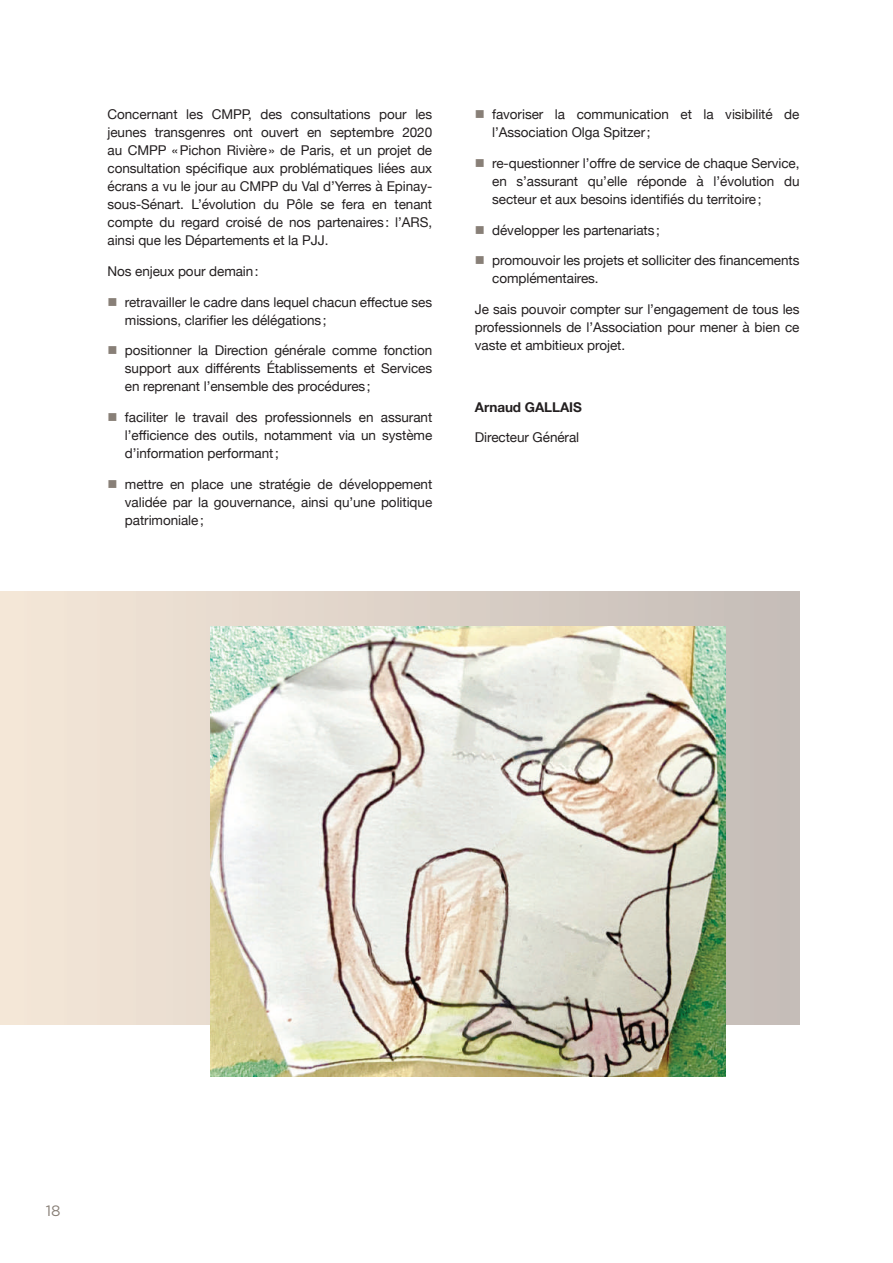
<style>
.page{position:relative;width:893px;height:1263px;background:#fff}
.page>*{position:absolute;margin:0;border:0;box-sizing:border-box;transform-origin:0 0}
.t1{font:15px "Gotham";color:#887f77}
.t2{font:13.5px/18px "Helvetica Neue";letter-spacing:-.005em;color:#231f20;text-align:justify}
.t3{font:700 13.5px "Helvetica Neue";letter-spacing:-.005em;color:#231f20}
.s1{color:#887f77}
</style>
<div class="page">
<div style="left:0;top:592px;width:799px;height:432px;background:linear-gradient(to right,#f5e8d9,#c6beb8)"></div>
<img style="left:210px;top:627px;width:515px;height:449px">
<p class="t2" style="left:108px;top:106px;width:326px">Concernant les CMPP, des consultations pour les jeunes transgenres ont ouvert en septembre 2020 au CMPP «Pichon Rivière» de Paris, et un projet de consultation spécifique aux problématiques liées aux écrans a vu le jour au CMPP du Val d’Yerres à Epinay&shy;sous-Sénart. L’évolution du Pôle se fera en tenant compte du regard croisé de nos partenaires: l’ARS, ainsi que les Départements et la PJJ.</p>
<p class="t2" style="left:108px;top:263px;width:153px">Nos enjeux pour demain:</p>
<p class="t2" style="left:125px;top:294px;width:309px;text-indent:-17px"><span class="s1">■</span> retravailler le cadre dans lequel chacun effectue ses missions, clarifier les délégations;</p>
<p class="t2" style="left:125px;top:342px;width:309px;text-indent:-17px"><span class="s1">■</span> positionner la Direction générale comme fonction support aux différents Établissements et Services en reprenant l’ensemble des procédures;</p>
<p class="t2" style="left:125px;top:409px;width:309px;text-indent:-17px"><span class="s1">■</span> faciliter le travail des professionnels en assurant l’efficience des outils, notamment via un système d’information performant;</p>
<p class="t2" style="left:125px;top:476px;width:309px;text-indent:-17px"><span class="s1">■</span> mettre en place une stratégie de développement validée par la gouvernance, ainsi qu’une politique patrimoniale;</p>
<p class="t2" style="left:492px;top:106px;width:309px;text-indent:-17px"><span class="s1">■</span> favoriser la communication et la visibilité de l’Association Olga Spitzer;</p>
<p class="t2" style="left:492px;top:155px;width:309px;text-indent:-17px"><span class="s1">■</span> re-questionner l’offre de service de chaque Service, en s’assurant qu’elle réponde à l’évolution du secteur et aux besoins identifiés du territoire;</p>
<p class="t2" style="left:475px;top:222px;width:186px"><span class="s1">■</span> développer les partenariats;</p>
<p class="t2" style="left:492px;top:252px;width:309px;text-indent:-17px"><span class="s1">■</span> promouvoir les projets et solliciter des financements complémentaires.</p>
<p class="t2" style="left:475px;top:301px;width:326px">Je sais pouvoir compter sur l’engagement de tous les professionnels de l’Association pour mener à bien ce vaste et ambitieux projet.</p>
<p class="t3" style="left:475px;top:396px;width:109px">Arnaud GALLAIS</p>
<p class="t2" style="left:475px;top:429px;width:106px">Directeur Général</p>
<p class="t1" style="left:46px;top:1202px;width:16px">18</p>
</div>
